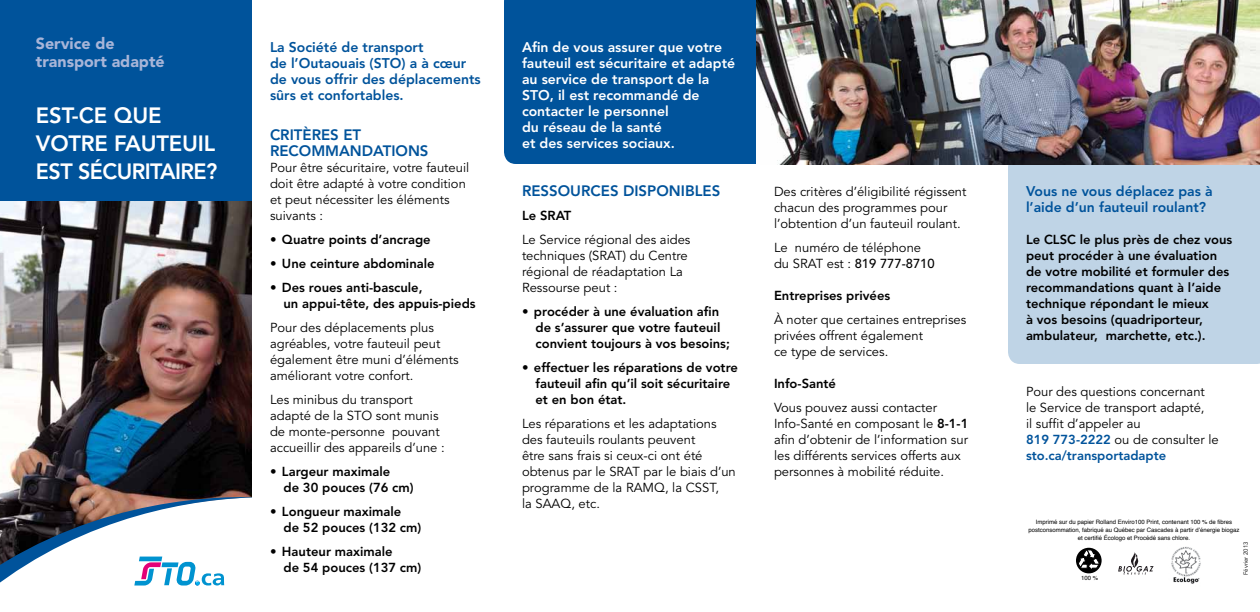
<style>
.page{position:relative;width:1260px;height:612px;background:#fff}
.page>*{position:absolute;margin:0;border:0;box-sizing:border-box;transform-origin:0 0}
.t1{font:800 22px/28px "Avenir";letter-spacing:-.01em;color:#fff}
.t2{font:900 16px/18px "Avenir";color:#a8b5d8}
.t3{font:800 15px/16px "Avenir";color:#00539b}
.t4{font:800 14px/16px "Avenir";color:#fff}
.t5{font:800 14px/16px "Avenir";color:#00539b}
.t6{font:13px/16px "Avenir";color:#000}
.t7{font:800 13px/16px "Avenir";color:#000}
.t8{font:6px/8px "Helvetica";color:#000;text-align:center}
.t9{font:6px "Avenir";color:#000}
.s1{font-weight:500}
.s2{font-weight:800}
.s3{font-weight:800;color:#00539b}
</style>
<div class="page">
<div style="left:1008px;top:165px;width:252px;height:199px;background:#bfd4e6"></div>
<div style="left:504px;top:0;width:252px;height:164px;background:#00539b"></div>
<img style="left:756px;top:0;width:504px;height:165px">
<div style="left:0;top:0;width:252px;height:384px;background:#00539b"></div>
<img style="left:0;top:202px;width:252px;height:294px">
<svg style="left:0;top:496px;width:252px;height:90px"></svg>
<svg style="left:1076px;top:548px;width:26px;height:25px"></svg>
<svg style="left:1076px;top:547px;width:24px;height:26px"></svg>
<svg style="left:1118px;top:552px;width:36px;height:22px"></svg>
<img style="left:1171px;top:547px;width:30px;height:37px">
<p class="t2" style="left:36px;top:34px;width:130px">Service de transport adapté</p>
<p class="t5" style="left:270px;top:39px;width:212px">La Société de transport<br>de l’Outaouais (STO) a à cœur de vous offrir des déplacements sûrs et confortables.</p>
<p class="t3" style="left:270px;top:127px;width:158px">Critères et recommandations</p>
<p class="t6" style="left:270px;top:160px;width:201px">Pour être sécuritaire, votre fauteuil doit être adapté à votre condition et peut nécessiter les éléments suivants :</p>
<p class="t7" style="left:270px;top:232px;width:162px">• Quatre points d’ancrage</p>
<p class="t7" style="left:270px;top:256px;width:166px">• Une ceinture abdominale</p>
<p class="t7" style="left:283px;top:280px;width:194px;text-indent:-13px">• Des roues anti-bascule,<br>un appui-tête, des appuis-pieds</p>
<p class="t6" style="left:270px;top:320px;width:190px">Pour des déplacements plus agréables, votre fauteuil peut également être muni d’éléments améliorant votre confort.</p>
<p class="t6" style="left:270px;top:392px;width:176px">Les minibus du transport adapté de la STO sont munis de monte-personne pouvant accueillir des appareils d’une :</p>
<p class="t7" style="left:283px;top:464px;width:132px;text-indent:-13px">• Largeur maximale<br>de 30 pouces (76 cm)</p>
<p class="t7" style="left:283px;top:504px;width:139px;text-indent:-13px">• Longueur maximale<br>de 52 pouces (132 cm)</p>
<p class="t7" style="left:283px;top:544px;width:139px;text-indent:-13px">• Hauteur maximale<br>de 54 pouces (137 cm)</p>
<h1 class="t1" style="left:36px;top:101px;width:183px">EST-CE QUE<br>VOTRE FAUTEUIL<br>EST SÉCURITAIRE?</h1>
<p class="t4" style="left:522px;top:39px;width:215px">Afin de vous assurer que votre fauteuil est sécuritaire et adapté au service de transport de la<br>STO, il est recommandé de contacter le personnel<br>du réseau de la santé<br>et des services sociaux.</p>
<p class="t3" style="left:522px;top:183px;width:30px">Ressour</p>
<p class="t3" style="left:591px;top:183px;width:129px">cesdisponibles</p>
<p class="t7" style="left:522px;top:208px;width:51px">Le SRAT</p>
<p class="t6" style="left:522px;top:232px;width:170px">Le Service régional des aides techniques (SRAT) du Centre régional de réadaptation La<br>Ressourse peut :</p>
<p class="t7" style="left:535px;top:304px;width:196px;text-indent:-13px">• procéder à une évaluation afin de s’assurer que votre fauteuil convient toujours à vos besoins;</p>
<p class="t7" style="left:535px;top:360px;width:204px;text-indent:-13px">• effectuer les réparations de votre fauteuil afin qu’il soit sécuritaire et en bon état.</p>
<p class="t6" style="left:522px;top:416px;width:215px">Les réparations et les adaptations des fauteuils roulants peuvent<br>être sans frais si ceux-ci ont été obtenus par le SRAT par le biais d’un programme de la RAMQ, la CSST,<br>la SAAQ, etc.</p>
<p class="t6" style="left:774px;top:184px;width:194px">Des critères d’éligibilité régissent chacun des programmes pour l’obtention d’un fauteuil roulant.</p>
<p class="t6" style="left:774px;top:240px;width:162px">Le numéro de téléphone du SRAT est : <span class="s1">819 777-8710</span></p>
<p class="t7" style="left:774px;top:288px;width:118px">Entreprises privées</p>
<p class="t6" style="left:774px;top:312px;width:194px">À noter que certaines entreprises privées offrent également<br>ce type de services.</p>
<p class="t7" style="left:774px;top:376px;width:64px">Info-Santé</p>
<p class="t6" style="left:774px;top:400px;width:196px">Vous pouvez aussi contacter Info-Santé en composant le <span class="s2">8-1-1 </span>afin d’obtenir de l’information sur les différents services offerts aux personnes à mobilité réduite.</p>
<p class="t5" style="left:1026px;top:183px;width:188px">Vous ne vous déplacez pas à l’aide d’un fauteuil roulant?</p>
<p class="t7" style="left:1026px;top:232px;width:208px">Le CLSC le plus près de chez vous peut procéder à une évaluation de votre mobilité et formuler des recommandations quant à l’aide technique répondant le mieux<br>à vos besoins (quadriporteur, ambulateur, marchette, etc.).</p>
<p class="t6" style="left:1026px;top:384px;width:194px">Pour des questions concernant<br>le Service de transport adapté,<br>il suffit d’appeler au<br><span class="s3">819 773-2222</span> ou de consulter le <span class="s3">sto.ca/transportadapte</span></p>
<p class="t8" style="left:1028px;top:518px;width:213px">Imprimé sur du papier Rolland Enviro100 Print, contenant 100 % de fibres postconsommation, fabriqué au Québec par Cascades à partir d’énergie biogaz et certifié Écologo et Procédé sans chlore.</p>
<p class="t8" style="left:1081px;top:574px;width:19px">100 %</p>
<p class="t9" style="left:1242px;top:575px;width:35px;rotate:-90deg">Février 2013</p>
</div>
